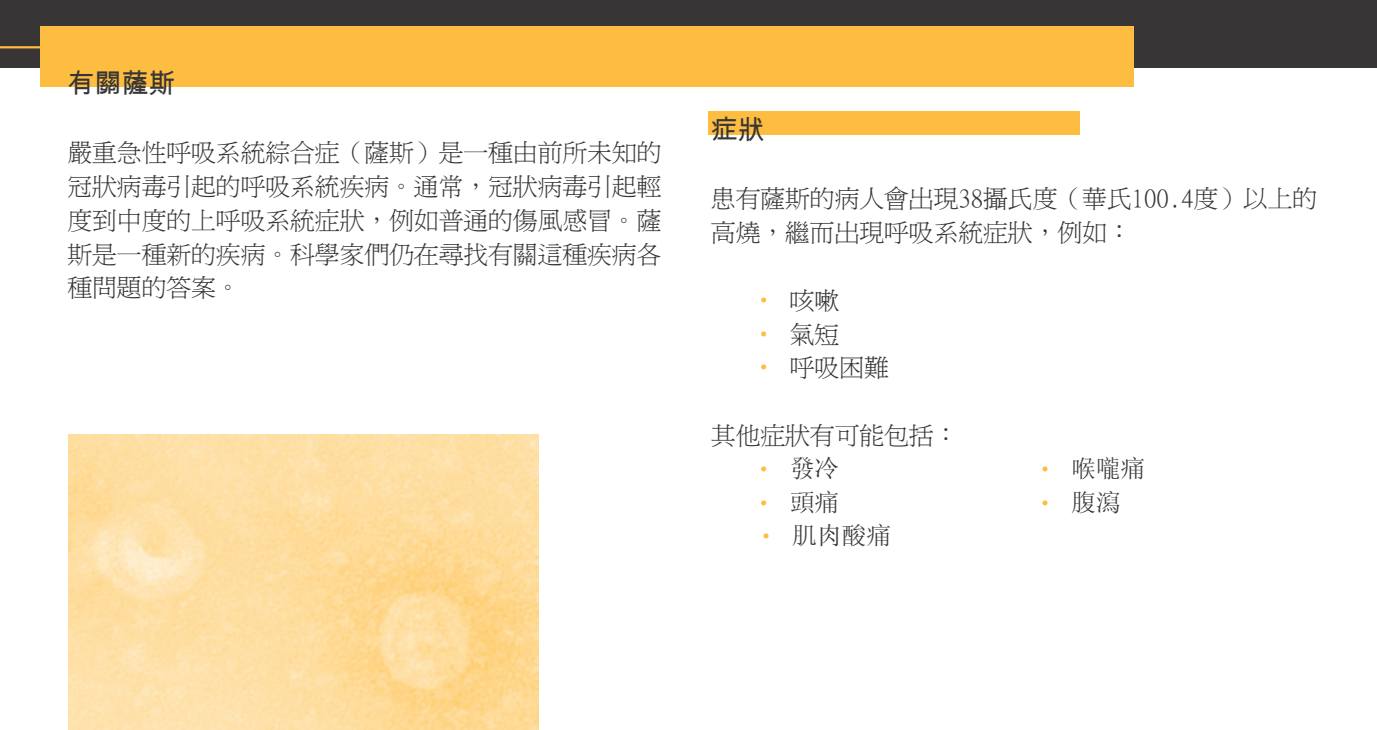
<style>
.page{position:relative;width:1377px;height:730px;background:#fff}
.page>*{position:absolute;margin:0;border:0;box-sizing:border-box;transform-origin:0 0}
.t1{font:27px "Arial Unicode MS";color:#373535}
.t2{font:24.75px/33.8px "Ming Li U";color:#373535}
.t3{font:24.75px "Sim Sun";color:#373535}
.s1{color:#fdbd40}
.s2{font-family:"Ming Li U";color:#fdbd40}
</style>
<div class="page">
<div style="left:0;top:0;width:1377px;height:67px;background:#373535"></div>
<div style="left:40px;top:26px;width:1094px;height:60px;background:#fdbd40"></div>
<hr style="left:0;top:46px;width:40px;height:2px;background:#fdbd40">
<div style="left:709px;top:111px;width:371px;height:23px;background:#fdbd40"></div>
<img style="left:69px;top:434px;width:470px;height:295px">
<p class="t1" style="left:67px;top:63px;width:110px">有關薩斯</p>
<p class="t2" style="left:67px;top:136px;width:595px;text-align:justify">嚴重急性呼吸系統綜合症（薩斯）是一種由前所未知的冠狀病毒引起的呼吸系統疾病。通常，冠狀病毒引起輕度到中度的上呼吸系統症狀，例如普通的傷風感冒。薩斯是一種新的疾病。科學家們仍在尋找有關這種疾病各種問題的答案。</p>
<p class="t1" style="left:711px;top:110px;width:55px">症狀</p>
<p class="t2" style="left:711px;top:182px;width:608px">患有薩斯的病人會出現38攝氏度（華氏100.4度）以上的高燒，繼而出現呼吸系統症狀，例如：</p>
<p class="t2" style="left:751px;top:283px;width:89px"><span class="s1">•</span> 咳嗽</p>
<p class="t2" style="left:751px;top:317px;width:89px"><span class="s1">•</span> 氣短</p>
<p class="t2" style="left:751px;top:351px;width:139px"><span class="s1">•</span> 呼吸困難</p>
<p class="t2" style="left:711px;top:418px;width:249px">其他症狀有可能包括：</p>
<p class="t3" style="left:751px;top:455px;width:89px"><span class="s2">•</span> 發冷</p>
<p class="t3" style="left:1033px;top:455px;width:114px"><span class="s2">•</span> 喉嚨痛</p>
<p class="t3" style="left:751px;top:489px;width:89px"><span class="s2">•</span> 頭痛</p>
<p class="t3" style="left:1033px;top:489px;width:89px"><span class="s2">•</span> 腹瀉</p>
<p class="t3" style="left:754px;top:522px;width:139px"><span class="s2">•</span> 肌肉酸痛</p>
</div>
